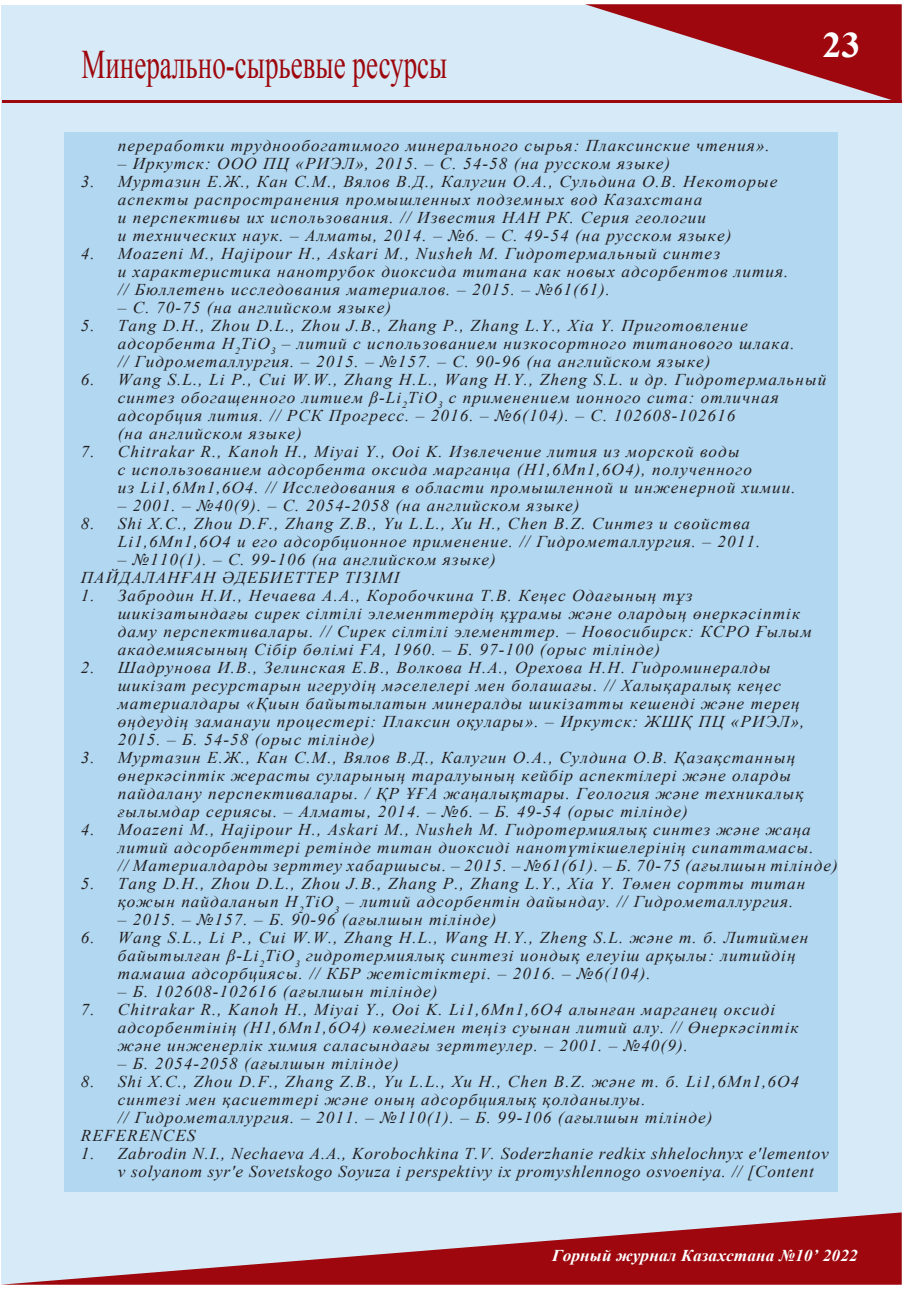
<style>
.page{position:relative;width:906px;height:1289px;background:#fff}
.page>*{position:absolute;margin:0;border:0;box-sizing:border-box;transform-origin:0 0}
.t1{font:40.5px "Times New Roman";color:#9d070d;scale:.67 1}
.t2{font:700 36px "Times New Roman";color:#fff;scale:1.05 1}
.t3{font:italic 16.5px/18px "Times New Roman";letter-spacing:.06em;color:#231f20;scale:1.05 1}
.t4{font:italic 16.5px/18px "Times New Roman";letter-spacing:.04em;color:#231f20;scale:1.05 1}
.t5{font:italic 700 16.5px "Times New Roman";letter-spacing:.005em;color:#fff;scale:1.05 1}
</style>
<div class="page">
<div style="left:1px;top:5px;width:900px;height:1278px;background:#d7eaf7"></div>
<svg style="left:585px;top:4px;width:316px;height:96px"></svg>
<svg style="left:1px;top:1212px;width:900px;height:72px"></svg>
<hr style="left:2px;top:100px;width:899px;height:3px;background:#9d070d">
<div style="left:64px;top:132px;width:774px;height:1059px;background:#b1d7f1"></div>
<h1 class="t1" style="left:81px;top:37px;width:547px">Минерально-сырьевые ресурсы</h1>
<h2 class="t2" style="left:822px;top:20px;width:38px">23</h2>
<p class="t3" style="left:118px;top:136px;width:622px">переработки труднообогатимого минерального сырья: Плаксинские чтения».</p>
<p class="t3" style="left:118px;top:154px;width:528px">– Иркутск: ООО ПЦ «РИЭЛ», 2015. – С. 54-58 (на русском языке)</p>
<p class="t3" style="left:118px;top:172px;width:629px;text-indent:-37px">3. Муртазин Е.Ж., Кан С.М., Вялов В.Д., Калугин О.А., Сульдина О.В. Некоторые аспекты распространения промышленных подземных вод Казахстана<br>и перспективы их использования. // Известия НАН РК. Серия геологии<br>и технических наук. – Алматы, 2014. – №6. – С. 49-54 (на русском языке)</p>
<p class="t3" style="left:118px;top:244px;width:640px;text-indent:-37px">4. Moazeni M., Hajipour H., Askari M., Nusheh M. Гидротермальный синтез<br>и характеристика нанотрубок диоксида титана как новых адсорбентов лития. // Бюллетень исследования материалов. – 2015. – №61(61).</p>
<p class="t3" style="left:118px;top:298px;width:262px">– С. 70-75 (на английском языке)</p>
<p class="t3" style="left:118px;top:316px;width:646px;text-indent:-37px">5. Tang D.H., Zhou D.L., Zhou J.B., Zhang P., Zhang L.Y., Xia Y. Приготовление адсорбента H<sub>2</sub>TiO<sub>3</sub> – литий с использованием низкосортного титанового шлака. // Гидрометаллургия. – 2015. – №157. – С. 90-96 (на английском языке)</p>
<p class="t3" style="left:118px;top:370px;width:676px;text-indent:-37px">6. Wang S.L., Li P., Cui W.W., Zhang H.L., Wang H.Y., Zheng S.L. и др. Гидротермальный синтез обогащенного литием β-Li<sub>2</sub>TiO<sub>3</sub> с применением ионного сита: отличная адсорбция лития. // РСК Прогресс. – 2016. – №6(104). – С. 102608-102616<br>(на английском языке)</p>
<p class="t3" style="left:118px;top:442px;width:647px;text-indent:-37px">7. Chitrakar R., Kanoh H., Miyai Y., Ooi K. Извлечение лития из морской воды<br>с использованием адсорбента оксида марганца (H1,6Mn1,6O4), полученного<br>из Li1,6Mn1,6O4. // Исследования в области промышленной и инженерной химии.</p>
<p class="t3" style="left:118px;top:496px;width:441px">– 2001. – №40(9). – С. 2054-2058 (на английском языке)</p>
<p class="t3" style="left:118px;top:514px;width:613px;text-indent:-37px">8. Shi X.C., Zhou D.F., Zhang Z.B., Yu L.L., Xu H., Chen B.Z. Синтез и свойства<br>Li1,6Mn1,6O4 и его адсорбционное применение. // Гидрометаллургия. – 2011.</p>
<p class="t3" style="left:81px;top:550px;width:397px;text-indent:37px">– №110(1). – С. 99-106 (на английском языке)<br>ПАЙДАЛАНҒАН ӘДЕБИЕТТЕР ТІЗІМІ</p>
<p class="t3" style="left:118px;top:586px;width:662px;text-indent:-37px">1. Забродин Н.И., Нечаева А.А., Коробочкина Т.В. Кеңес Одағының тұз шикізатындағы сирек сілтілі элементтердің құрамы және олардың өнеркәсіптік даму перспективалары. // Сирек сілтілі элементтер. – Новосибирск: КСРО Ғылым академиясының Сібір бөлімі ҒА, 1960. – Б. 97-100 (орыс тілінде)</p>
<p class="t3" style="left:118px;top:658px;width:655px;text-indent:-37px">2. Шадрунова И.В., Зелинская Е.В., Волкова Н.А., Орехова Н.Н. Гидроминералды шикізат ресурстарын игерудің мәселелері мен болашағы. // Халықаралық кеңес материалдары «Қиын байытылатын минералды шикізатты кешенді және терең өңдеудің заманауи процестері: Плаксин оқулары». – Иркутск: ЖШҚ ПЦ «РИЭЛ», 2015. – Б. 54-58 (орыс тілінде)</p>
<p class="t3" style="left:118px;top:748px;width:654px;text-indent:-37px">3. Муртазин Е.Ж., Кан С.М., Вялов В.Д., Калугин О.А., Сулдина О.В. Қазақстанның өнеркәсіптік жерасты суларының таралуының кейбір аспектілері және оларды пайдалану перспективалары. / ҚР ҰҒА жаңалықтары. Геология және техникалық ғылымдар сериясы. – Алматы, 2014. – №6. – Б. 49-54 (орыс тілінде)</p>
<p class="t3" style="left:118px;top:820px;width:687px;text-indent:-37px">4. Moazeni M., Hajipour H., Askari M., Nusheh M. Гидротермиялық синтез және жаңа литий адсорбенттері ретінде титан диоксиді нанотүтікшелерінің сипаттамасы.<br>// Материалдарды зерттеу хабаршысы. – 2015. – №61(61). – Б. 70-75 (ағылшын тілінде)</p>
<p class="t3" style="left:118px;top:874px;width:656px;text-indent:-37px">5. Tang D.H., Zhou D.L., Zhou J.B., Zhang P., Zhang L.Y., Xia Y. Төмен сортты титан қожын пайдаланып H<sub>2</sub>TiO<sub>3</sub> – литий адсорбентін дайындау. // Гидрометаллургия.</p>
<p class="t3" style="left:118px;top:910px;width:362px">– 2015. – №157. – Б. 90-96 (ағылшын тілінде)</p>
<p class="t3" style="left:118px;top:928px;width:659px;text-indent:-37px">6. Wang S.L., Li P., Cui W.W., Zhang H.L., Wang H.Y., Zheng S.L. және т. б. Литиймен байытылған β-Li<sub>2</sub>TiO<sub>3</sub> гидротермиялық синтезі иондық елеуіш арқылы: литийдің тамаша адсорбциясы. // КБР жетістіктері. – 2016. – №6(104).</p>
<p class="t3" style="left:118px;top:982px;width:306px">– Б. 102608-102616 (ағылшын тілінде)</p>
<p class="t3" style="left:118px;top:1000px;width:650px;text-indent:-37px">7. Chitrakar R., Kanoh H., Miyai Y., Ooi K. Li1,6Mn1,6O4 алынған марганец оксиді адсорбентінің (H1,6Mn1,6O4) көмегімен теңіз суынан литий алу. // Өнеркәсіптік және инженерлік химия саласындағы зерттеулер. – 2001. – №40(9).</p>
<p class="t3" style="left:118px;top:1054px;width:269px">– Б. 2054-2058 (ағылшын тілінде)</p>
<p class="t3" style="left:81px;top:1072px;width:685px">8. Shi X.C., Zhou D.F., Zhang Z.B., Yu L.L., Xu H., Chen B.Z. және т. б. Li1,6Mn1,6O4</p>
<p class="t3" style="left:118px;top:1090px;width:504px">синтезі мен қасиеттері және оның адсорбциялық қолданылуы.</p>
<p class="t3" style="left:118px;top:1108px;width:568px">// Гидрометаллургия. – 2011. – №110(1). – Б. 99-106 (ағылшын тілінде)</p>
<p class="t3" style="left:81px;top:1126px;width:111px">REFERENCES</p>
<p class="t4" style="left:118px;top:1144px;width:678px;text-indent:-37px">1. Zabrodin N.I., Nechaeva A.A., Korobochkina T.V. Soderzhanie redkix shhelochnyx e'lementov v solyanom syr'e Sovetskogo Soyuza i perspektivy ix promyshlennogo osvoeniya. // [Content</p>
<p class="t5" style="left:552px;top:1244px;width:292px">Горный журнал Казахстана №10’ 2022</p>
</div>
